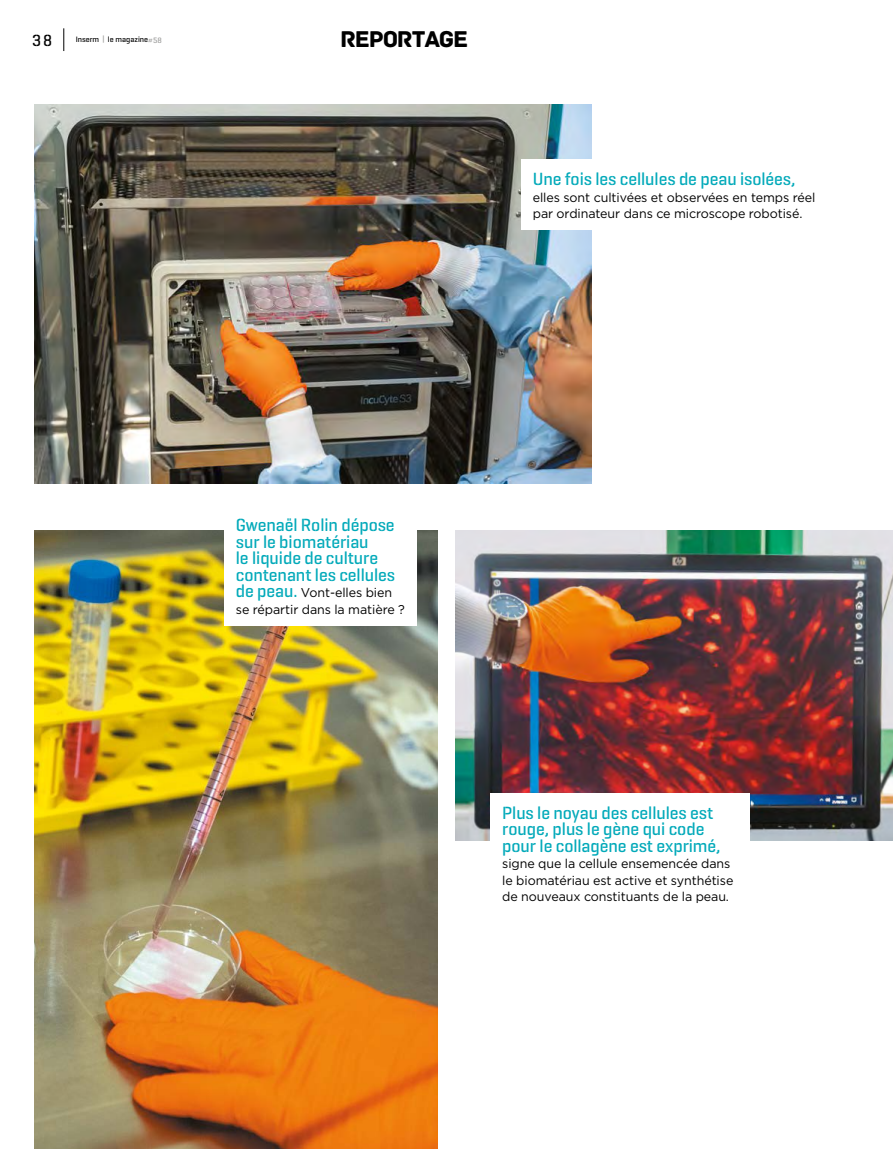
<style>
.page{position:relative;width:893px;height:1149px;background:#fff}
.page>*{position:absolute;margin:0;border:0;box-sizing:border-box;transform-origin:0 0}
.t1{font:24px "Archive";letter-spacing:-.05em;color:#000}
._07_REPOR_TXT{font:500 18px/16.5px "Geogrotesque Stencil A";letter-spacing:-.005em;color:#00a9b9}
.t2{font:500 16.5px "Geogrotesque Stencil A";color:#000}
._07_REPOR_TXT-2{font:12.75px/16.5px "Gotham";letter-spacing:-.005em;color:#000}
.t3{font:500 7.95px "Geogrotesque Stencil A";color:#000}
.s1{color:#9d9d9c}
.s2{font-family:"Geogrotesque Stencil A";font-weight:500;font-size:18px;color:#00a9b9}
</style>
<div class="page">
<img style="left:34px;top:104px;width:557px;height:380px">
<img style="left:455px;top:530px;width:438px;height:310px">
<img style="left:34px;top:530px;width:403px;height:618px">
<div style="left:521px;top:159px;width:306px;height:71px;background:#fff"></div>
<div style="left:224px;top:505px;width:193px;height:120px;background:#fff"></div>
<div style="left:490px;top:792px;width:260px;height:120px;background:#fff"></div>
<svg style="left:63px;top:28px;width:1px;height:23px"></svg>
<p class="t2" style="left:32px;top:30px;width:21px">38</p>
<p class="t3" style="left:76px;top:34px;width:88px">Inserm <span class="s1">|</span> le magazine<span class="s1">#58</span></p>
<h1 class="t1" style="left:340px;top:25px;width:130px">REPORTAGE</h1>
<p class="_07_REPOR_TXT" style="left:533px;top:170px;width:264px">Une fois les cellules de peau isolées,</p>
<p class="_07_REPOR_TXT-2" style="left:533px;top:188px;width:284px">elles sont cultivées et observées en temps réel par ordinateur dans ce microscope robotisé.</p>
<p class="_07_REPOR_TXT" style="left:236px;top:516px;width:161px">Gwenaël Rolin dépose sur le biomatériau<br>le liquide de culture contenant les cellules</p>
<p class="_07_REPOR_TXT-2" style="left:236px;top:584px;width:170px"><span class="s2">de peau.</span> Vont-elles bien se répartir dans la matière ?</p>
<p class="_07_REPOR_TXT" style="left:502px;top:803px;width:220px">Plus le noyau des cellules est rouge, plus le gène qui code pour le collagène est exprimé,</p>
<p class="_07_REPOR_TXT-2" style="left:502px;top:854px;width:233px">signe que la cellule ensemencée dans le biomatériau est active et synthétise de nouveaux constituants de la peau.</p>
</div>
